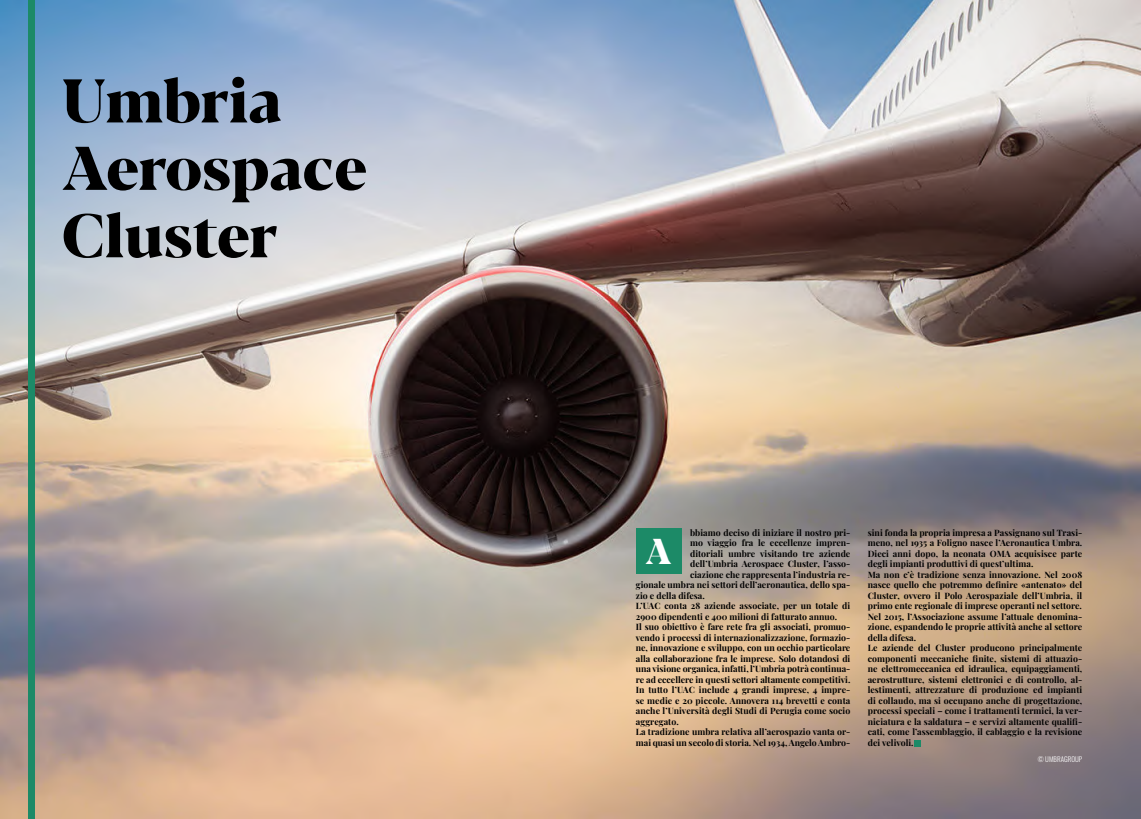
<style>
.page{position:relative;width:1141px;height:819px;background:#fff}
.page>*{position:absolute;margin:0;border:0;box-sizing:border-box;transform-origin:0 0}
.t1{font:800 61.25px/67.4px "Blacker Pro Display";color:#000}
.t2{font:800 35px "Blacker Pro Display";color:#fff}
.t3{font:700 8.75px/10.5px "Playfair Display";letter-spacing:.005em;color:#000}
.t4{font:7px "Oswald";letter-spacing:.005em;color:#fff}
</style>
<div class="page">
<img style="left:0;top:0;width:1141px;height:819px">
<div style="left:28px;top:0;width:6px;height:819px;background:#1c8a67"></div>
<div style="left:636px;top:528px;width:45px;height:46px;background:#1c8a67"></div>
<svg style="left:915px;top:740px;width:6px;height:6px"></svg>
<h1 class="t1" style="left:62px;top:63px;width:307px">Umbria<br>Aerospace<br>Cluster</h1>
<p class="t3" style="left:690px;top:526px;width:162px">bbiamo deciso di iniziare il nostro pri-</p>
<p class="t3" style="left:690px;top:537px;width:162px">mo viaggio fra le eccellenze impren-</p>
<p class="t3" style="left:690px;top:547px;width:162px">ditoriali umbre visitando tre aziende</p>
<p class="t3" style="left:690px;top:558px;width:162px">dell’Umbria Aerospace Cluster, l’asso-</p>
<p class="t3" style="left:690px;top:568px;width:162px">ciazione che rappresenta l’industria re-</p>
<p class="t3" style="left:636px;top:579px;width:216px">gionale umbra nei settori dell’aeronautica, dello spa-</p>
<p class="t3" style="left:636px;top:589px;width:71px">zio e della difesa.</p>
<p class="t3" style="left:636px;top:600px;width:216px">L’UAC conta 28 aziende associate, per un totale di</p>
<p class="t3" style="left:636px;top:610px;width:203px">2900 dipendenti e 400 milioni di fatturato annuo.</p>
<p class="t3" style="left:636px;top:621px;width:216px">Il suo obiettivo è fare rete fra gli associati, promuo-</p>
<p class="t3" style="left:636px;top:631px;width:216px">vendo i processi di internazionalizzazione, formazio-</p>
<p class="t3" style="left:636px;top:642px;width:216px">ne, innovazione e sviluppo, con un occhio particolare</p>
<p class="t3" style="left:636px;top:652px;width:216px">alla collaborazione fra le imprese. Solo dotandosi di</p>
<p class="t3" style="left:636px;top:663px;width:216px">una visione organica, infatti, l’Umbria potrà continua-</p>
<p class="t3" style="left:636px;top:673px;width:216px">re ad eccellere in questi settori altamente competitivi.</p>
<p class="t3" style="left:636px;top:684px;width:216px">In tutto l’UAC include 4 grandi imprese, 4 impre-</p>
<p class="t3" style="left:636px;top:694px;width:216px">se medie e 20 piccole. Annovera 114 brevetti e conta</p>
<p class="t3" style="left:636px;top:705px;width:216px">anche l’Università degli Studi di Perugia come socio</p>
<p class="t3" style="left:636px;top:715px;width:45px">aggregato.</p>
<p class="t3" style="left:636px;top:726px;width:216px">La tradizione umbra relativa all’aerospazio vanta or-</p>
<p class="t3" style="left:636px;top:736px;width:216px">mai quasi un secolo di storia. Nel 1934, Angelo Ambro-</p>
<h2 class="t2" style="left:645px;top:525px;width:28px">A</h2>
<p class="t3" style="left:868px;top:526px;width:216px">sini fonda la propria impresa a Passignano sul Trasi&shy;meno, nel 1935 a Foligno nasce l’Aeronautica Umbra.<br>Dieci anni dopo, la neonata OMA acquisisce parte degli impianti produttivi di quest’ultima.<br>Ma non c’è tradizione senza innovazione. Nel 2008 nasce quello che potremmo definire «antenato» del Cluster, ovvero il Polo Aerospaziale dell’Umbria, il primo ente regionale di imprese operanti nel settore.<br>Nel 2015, l’Associazione assume l’attuale denomina&shy;zione, espandendo le proprie attività anche al settore della difesa.<br>Le aziende del Cluster producono principalmente componenti meccaniche finite, sistemi di attuazio&shy;ne elettromeccanica ed idraulica, equipaggiamenti, aerostrutture, sistemi elettronici e di controllo, al&shy;lestimenti, attrezzature di produzione ed impianti di collaudo, ma si occupano anche di progettazione, processi speciali – come i trattamenti termici, la ver&shy;niciatura e la saldatura – e servizi altamente qualifi&shy;cati, come l’assemblaggio, il cablaggio e la revisione dei velivoli.</p>
<p class="t4" style="left:1038px;top:752px;width:46px">© UMBRAGROUP</p>
</div>
